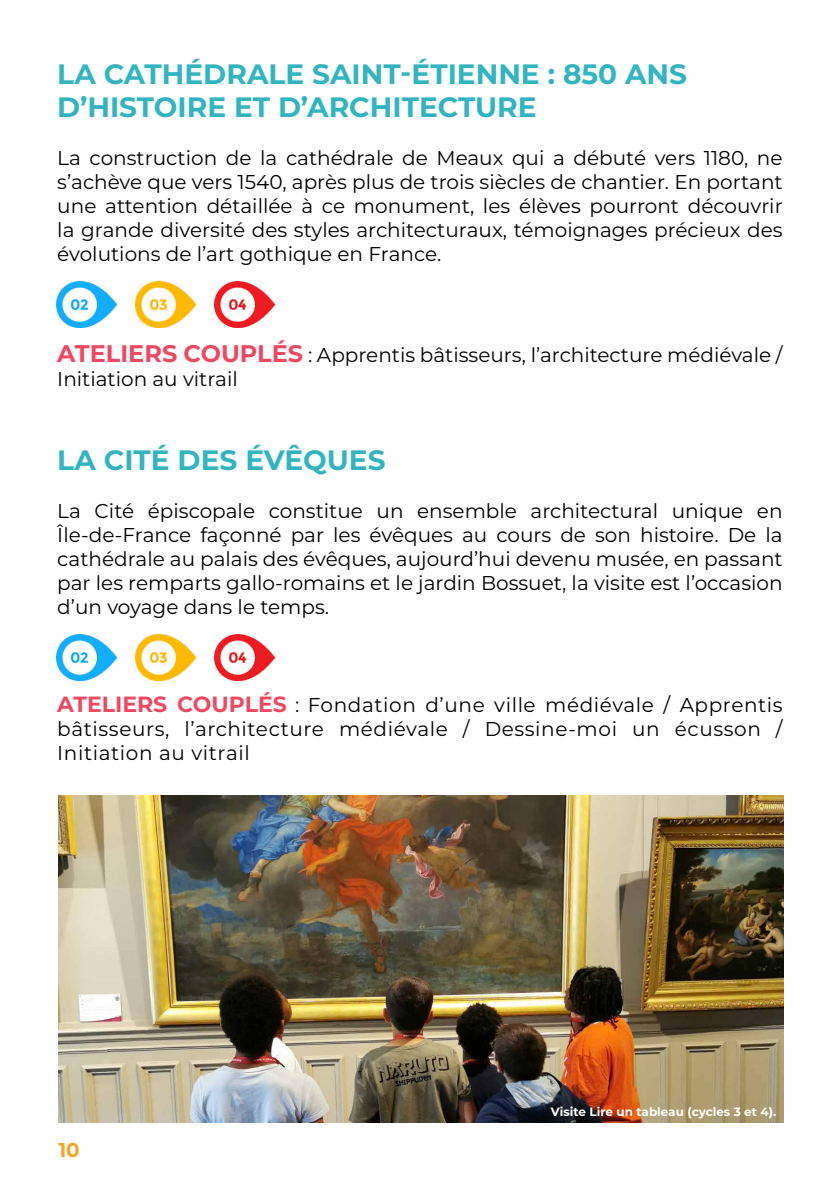
<style>
.page{position:relative;width:840px;height:1191px;background:#fff}
.page>*{position:absolute;margin:0;border:0;box-sizing:border-box;transform-origin:0 0}
.t1{font:700 28px/33.6px "Montserrat";color:#32b5c0}
.t2{font:20px/24px "Montserrat";color:#000;text-align:justify}
.t3{font:700 20px "Montserrat";color:#f7a525}
.t4{font:700 12px "Montserrat";color:#fff}
.s1{font-weight:700;font-size:24px;color:#ef4863}
.s2{font-weight:700;font-size:22px;color:#ef4863}
</style>
<div class="page">
<img style="left:57px;top:281px;width:59px;height:47px">
<img style="left:135px;top:281px;width:60px;height:47px">
<img style="left:214px;top:281px;width:60px;height:47px">
<img style="left:58px;top:796px;width:725px;height:327px">
<img style="left:57px;top:634px;width:59px;height:46px">
<img style="left:135px;top:634px;width:60px;height:46px">
<img style="left:214px;top:634px;width:60px;height:46px">
<h1 class="t1" style="left:57px;top:56px;width:631px">LA CATHÉDRALE SAINT-ÉTIENNE : 850 ANS<br>D’HISTOIRE ET D’ARCHITECTURE</h1>
<p class="t2" style="left:57px;top:146px;width:726px">La construction de la cathédrale de Meaux qui a débuté vers 1180, ne s’achève que vers 1540, après plus de trois siècles de chantier. En portant une attention détaillée à ce monument, les élèves pourront découvrir la grande diversité des styles architecturaux, témoignages précieux des évolutions de l’art gothique en France.</p>
<p class="t2" style="left:57px;top:342px;width:726px"><span class="s1">ATELIERS COUPLÉS</span> : Apprentis bâtisseurs, l’architecture médiévale /<br>Initiation au vitrail</p>
<h1 class="t1" style="left:57px;top:442px;width:329px">LA CITÉ DES ÉVÊQUES</h1>
<p class="t2" style="left:57px;top:498px;width:726px">La Cité épiscopale constitue un ensemble architectural unique en Île-de‑France façonné par les évêques au cours de son histoire. De la cathédrale au palais des évêques, aujourd’hui devenu musée, en passant par les remparts gallo-romains et le jardin Bossuet, la visite est l’occasion d’un voyage dans le temps.</p>
<p class="t2" style="left:57px;top:692px;width:726px"><span class="s2">ATELIERS COUPLÉS</span> : Fondation d’une ville médiévale / Apprentis bâtisseurs, l’architecture médiévale / Dessine-moi un écusson / Initiation au vitrail</p>
<p class="t3" style="left:58px;top:1135px;width:23px">10</p>
<p class="t4" style="left:550px;top:1102px;width:226px">Visite Lire un tableau (cycles 3 et 4).</p>
</div>
